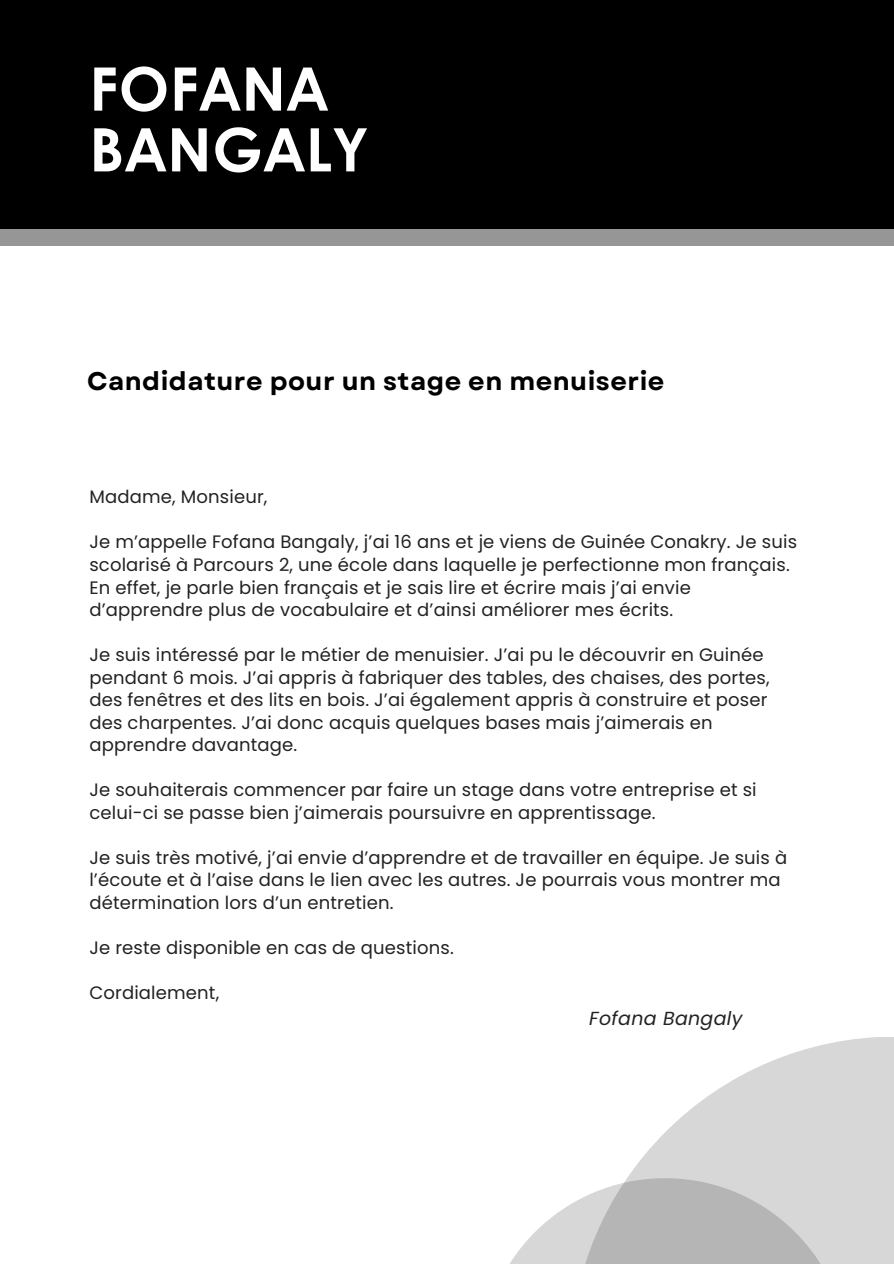
<style>
.page{position:relative;width:894px;height:1264px;background:#fff}
.page>*{position:absolute;margin:0;border:0;box-sizing:border-box;transform-origin:0 0}
.t1{font:700 60px "Century Gothic";letter-spacing:.01em;color:#fff}
.t2{font:700 25.5px "Garet";letter-spacing:.02em;color:#000}
.t3{font:italic 18.9px "Poppins";letter-spacing:.02em;color:#222}
.t4{font:18px/22.5px "Poppins";letter-spacing:.01em;color:#222}
</style>
<div class="page">
<div style="left:0;top:130px;width:893px;height:116px;background:#969696"></div>
<div style="left:0;top:0;width:893px;height:229px;background:#000"></div>
<svg style="left:627px;top:1037px;width:266px;height:226px;fill:#d7d7d7"></svg>
<svg style="left:510px;top:1178px;width:338px;height:85px"></svg>
<p class="t1" style="left:89px;top:43px;width:240px">FOFANA</p>
<p class="t1" style="left:89px;top:104px;width:280px">BANGALY</p>
<p class="t2" style="left:87px;top:363px;width:578px">Candidature pour un stage en menuiserie</p>
<p class="t4" style="left:89px;top:486px;width:179px">Madame, Monsieur,</p>
<p class="t4" style="left:89px;top:531px;width:709px">Je m’appelle Fofana Bangaly, j’ai 16 ans et je viens de Guinée Conakry. Je suis scolarisé à Parcours 2, une école dans laquelle je perfectionne mon français.<br>En effet, je parle bien français et je sais lire et écrire mais j’ai envie d’apprendre plus de vocabulaire et d’ainsi améliorer mes écrits.</p>
<p class="t4" style="left:89px;top:643px;width:681px">Je suis intéressé par le métier de menuisier. J’ai pu le découvrir en Guinée pendant 6 mois. J’ai appris à fabriquer des tables, des chaises, des portes, des fenêtres et des lits en bois. J’ai également appris à construire et poser des charpentes. J’ai donc acquis quelques bases mais j’aimerais en apprendre davantage.</p>
<p class="t4" style="left:89px;top:778px;width:668px">Je souhaiterais commencer par faire un stage dans votre entreprise et si celui-ci se passe bien j’aimerais poursuivre en apprentissage.</p>
<p class="t4" style="left:89px;top:846px;width:699px">Je suis très motivé, j’ai envie d’apprendre et de travailler en équipe. Je suis à l’écoute et à l’aise dans le lien avec les autres. Je pourrais vous montrer ma détermination lors d’un entretien.</p>
<p class="t4" style="left:89px;top:936px;width:366px">Je reste disponible en cas de questions.</p>
<p class="t4" style="left:89px;top:981px;width:131px">Cordialement,</p>
<p class="t3" style="left:589px;top:1004px;width:155px">Fofana Bangaly</p>
</div>
